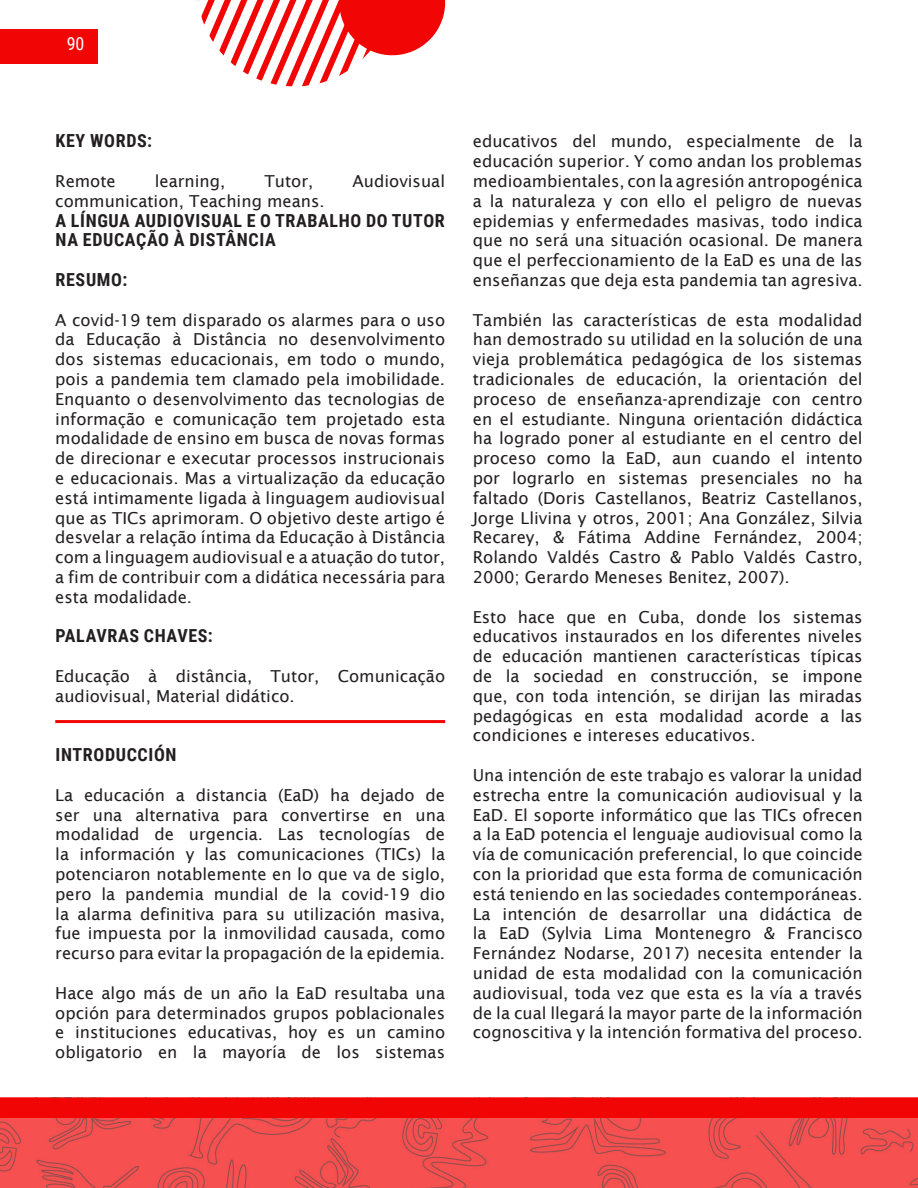
<style>
.page{position:relative;width:918px;height:1188px;background:#fff}
.page>*{position:absolute;margin:0;border:0;box-sizing:border-box;transform-origin:0 0}
.Textos_11_pt__justif{font:700 18px/19.8px "Roboto Condensed";letter-spacing:.035em;color:#231f20}
.t1{font:18px "Roboto Condensed";color:#fff}
.Textos_11_pt__justif-2{font:16.5px/19.8px "Lucida Sans";color:#231f20;text-align:justify}
</style>
<div class="page">
<hr style="left:55px;top:720px;width:390px;height:3px;background:#f10505">
<svg style="left:198px;top:0;width:248px;height:87px"></svg>
<img style="left:0;top:1118px;width:918px;height:70px">
<div style="left:0;top:1098px;width:918px;height:20px;background:#f10505"></div>
<div style="left:0;top:30px;width:98px;height:34px;background:#f10505"></div>
<p class="t1" style="left:67px;top:31px;width:19px">90</p>
<p class="Textos_11_pt__justif" style="left:56px;top:130px;width:98px">KEY WORDS:</p>
<p class="Textos_11_pt__justif-2" style="left:55px;top:171px;width:62px">Remote</p>
<p class="Textos_11_pt__justif-2" style="left:155px;top:171px;width:72px">learning,</p>
<p class="Textos_11_pt__justif-2" style="left:264px;top:171px;width:50px">Tutor,</p>
<p class="Textos_11_pt__justif-2" style="left:352px;top:171px;width:94px">Audiovisual</p>
<p class="Textos_11_pt__justif-2" style="left:55px;top:191px;width:271px">communication, Teaching means.</p>
<p class="Textos_11_pt__justif" style="left:56px;top:210px;width:391px">A LÍNGUA AUDIOVISUAL E O TRABALHO DO TUTOR<br>NA EDUCAÇÃO À DISTÂNCIA</p>
<p class="Textos_11_pt__justif" style="left:56px;top:269px;width:73px">RESUMO:</p>
<p class="Textos_11_pt__justif-2" style="left:55px;top:310px;width:391px">A covid-19 tem disparado os alarmes para o uso da Educação à Distância no desenvolvimento dos sistemas educacionais, em todo o mundo, pois a pandemia tem clamado pela imobilidade.<br>Enquanto o desenvolvimento das tecnologias de informação e comunicação tem projetado esta modalidade de ensino em busca de novas formas de direcionar e executar processos instrucionais e educacionais. Mas a virtualização da educação está intimamente ligada à linguagem audiovisual que as TICs aprimoram. O objetivo deste artigo é desvelar a relação íntima da Educação à Distância com a linguagem audiovisual e a atuação do tutor, a fim de contribuir com a didática necessária para esta modalidade.</p>
<p class="Textos_11_pt__justif" style="left:56px;top:625px;width:159px">PALAVRAS CHAVES:</p>
<p class="Textos_11_pt__justif-2" style="left:55px;top:666px;width:391px">Educação à distância, Tutor, Comunicação audiovisual, Material didático.</p>
<p class="Textos_11_pt__justif" style="left:56px;top:744px;width:122px">INTRODUCCIÓN</p>
<p class="Textos_11_pt__justif-2" style="left:55px;top:785px;width:391px">La educación a distancia (EaD) ha dejado de ser una alternativa para convertirse en una modalidad de urgencia. Las tecnologías de la información y las comunicaciones (TICs) la potenciaron notablemente en lo que va de siglo, pero la pandemia mundial de la covid-19 dio la alarma definitiva para su utilización masiva, fue impuesta por la inmovilidad causada, como recurso para evitar la propagación de la epidemia.</p>
<p class="Textos_11_pt__justif-2" style="left:55px;top:983px;width:391px">Hace algo más de un año la EaD resultaba una opción para determinados grupos poblacionales e instituciones educativas, hoy es un camino obligatorio en la mayoría de los sistemas</p>
<p class="Textos_11_pt__justif-2" style="left:473px;top:132px;width:391px">educativos del mundo, especialmente de la educación superior. Y como andan los problemas medioambientales, con la agresión antropogénica a la naturaleza y con ello el peligro de nuevas epidemias y enfermedades masivas, todo indica que no será una situación ocasional. De manera que el perfeccionamiento de la EaD es una de las enseñanzas que deja esta pandemia tan agresiva.</p>
<p class="Textos_11_pt__justif-2" style="left:473px;top:310px;width:391px">También las características de esta modalidad han demostrado su utilidad en la solución de una vieja problemática pedagógica de los sistemas tradicionales de educación, la orientación del proceso de enseñanza-aprendizaje con centro en el estudiante. Ninguna orientación didáctica ha logrado poner al estudiante en el centro del proceso como la EaD, aun cuando el intento por lograrlo en sistemas presenciales no ha faltado (Doris Castellanos, Beatriz Castellanos, Jorge Llivina y otros, 2001; Ana González, Silvia Recarey, &amp; Fátima Addine Fernández, 2004; Rolando Valdés Castro &amp; Pablo Valdés Castro, 2000; Gerardo Meneses Benitez, 2007).</p>
<p class="Textos_11_pt__justif-2" style="left:473px;top:607px;width:391px">Esto hace que en Cuba, donde los sistemas educativos instaurados en los diferentes niveles de educación mantienen características típicas de la sociedad en construcción, se impone que, con toda intención, se dirijan las miradas pedagógicas en esta modalidad acorde a las condiciones e intereses educativos.</p>
<p class="Textos_11_pt__justif-2" style="left:473px;top:765px;width:391px">Una intención de este trabajo es valorar la unidad estrecha entre la comunicación audiovisual y la EaD. El soporte informático que las TICs ofrecen a la EaD potencia el lenguaje audiovisual como la vía de comunicación preferencial, lo que coincide con la prioridad que esta forma de comunicación está teniendo en las sociedades contemporáneas.<br>La intención de desarrollar una didáctica de la EaD (Sylvia Lima Montenegro &amp; Francisco Fernández Nodarse, 2017) necesita entender la unidad de esta modalidad con la comunicación audiovisual, toda vez que esta es la vía a través de la cual llegará la mayor parte de la información cognoscitiva y la intención formativa del proceso.</p>
</div>
